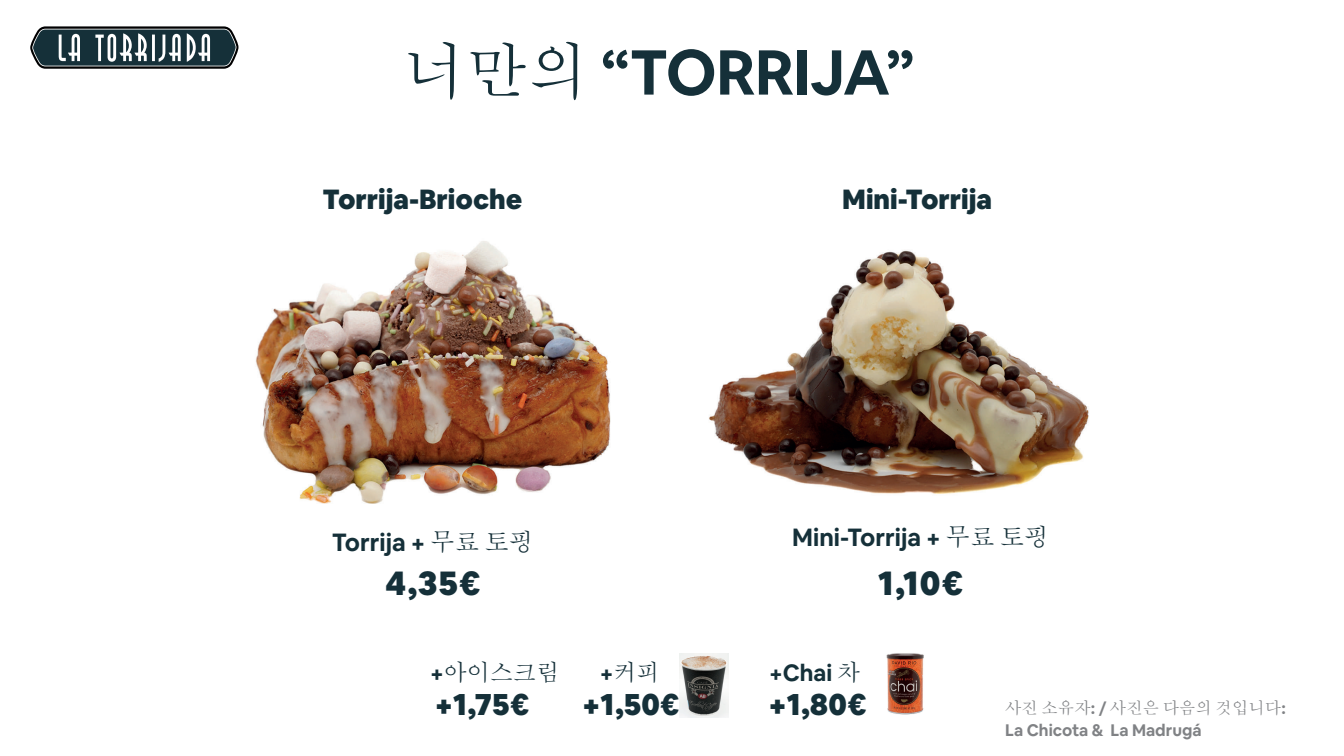
<style>
.page{position:relative;width:1344px;height:756px;background:#fff}
.page>*{position:absolute;margin:0;border:0;box-sizing:border-box;transform-origin:0 0}
.t1{font:62.3px "Airbnb Cereal W Bd";letter-spacing:-.01em;color:#153039}
.t2{font:33.95px "Airbnb Cereal W Blk";color:#153039}
.t3{font:30.41px "Airbnb Cereal W Blk";color:#153039}
.t4{font:27.3px "Airbnb Cereal W Blk";color:#153039}
.t5{font:24.5px "Airbnb Cereal W Bd";color:#153039}
.t6{font:500 23.13px "Adobe Myungjo Std";color:#153039}
.t7{font:23.13px "Airbnb Cereal W Bd";color:#153039}
.t8{font:16.45px "Airbnb Cereal W Bd";color:#808285}
.t9{font:500 16.45px "Adobe Myungjo Std";color:#808285}
.s1{font-family:"Adobe Myungjo Std";font-weight:500}
.s2{font-family:"Airbnb Cereal W Bd";font-weight:400}
</style>
<div class="page">
<img style="left:256px;top:241px;width:833px;height:477px">
<svg style="left:30px;top:26px;width:209px;height:43px"></svg>
<img style="left:884px;top:651px;width:43px;height:64px">
<img style="left:679px;top:653px;width:49px;height:64px">
<h1 class="t1" style="left:403px;top:34px;width:513px"><span class="s1">너만의</span> “TORRIJA”</h1>
<p class="t4" style="left:322px;top:182px;width:201px">Torrija-Brioche</p>
<p class="t4" style="left:842px;top:182px;width:151px">Mini-Torrija</p>
<p class="t5" style="left:332px;top:528px;width:203px">Torrija + <span class="s1">무료 토핑</span></p>
<p class="t5" style="left:792px;top:522px;width:258px">Mini-Torrija + <span class="s1">무료 토핑</span></p>
<h2 class="t2" style="left:385px;top:561px;width:96px">4,35€</h2>
<h2 class="t2" style="left:878px;top:561px;width:86px">1,10€</h2>
<p class="t6" style="left:430px;top:661px;width:131px"><span class="s2">+</span>아이스크림</p>
<p class="t6" style="left:600px;top:661px;width:62px"><span class="s2">+</span>커피</p>
<p class="t7" style="left:769px;top:659px;width:93px">+Chai <span class="s1">차</span></p>
<p class="t3" style="left:435px;top:685px;width:96px">+1,75€</p>
<p class="t3" style="left:582px;top:685px;width:99px">+1,50€</p>
<p class="t3" style="left:768px;top:685px;width:100px">+1,80€</p>
<p class="t9" style="left:1005px;top:700px;width:282px">사진 소유자<span class="s2">: /</span> 사진은 다음의 것입니다<span class="s2">:</span></p>
<p class="t8" style="left:1005px;top:720px;width:198px">La Chicota &amp; La Madrugá</p>
</div>
